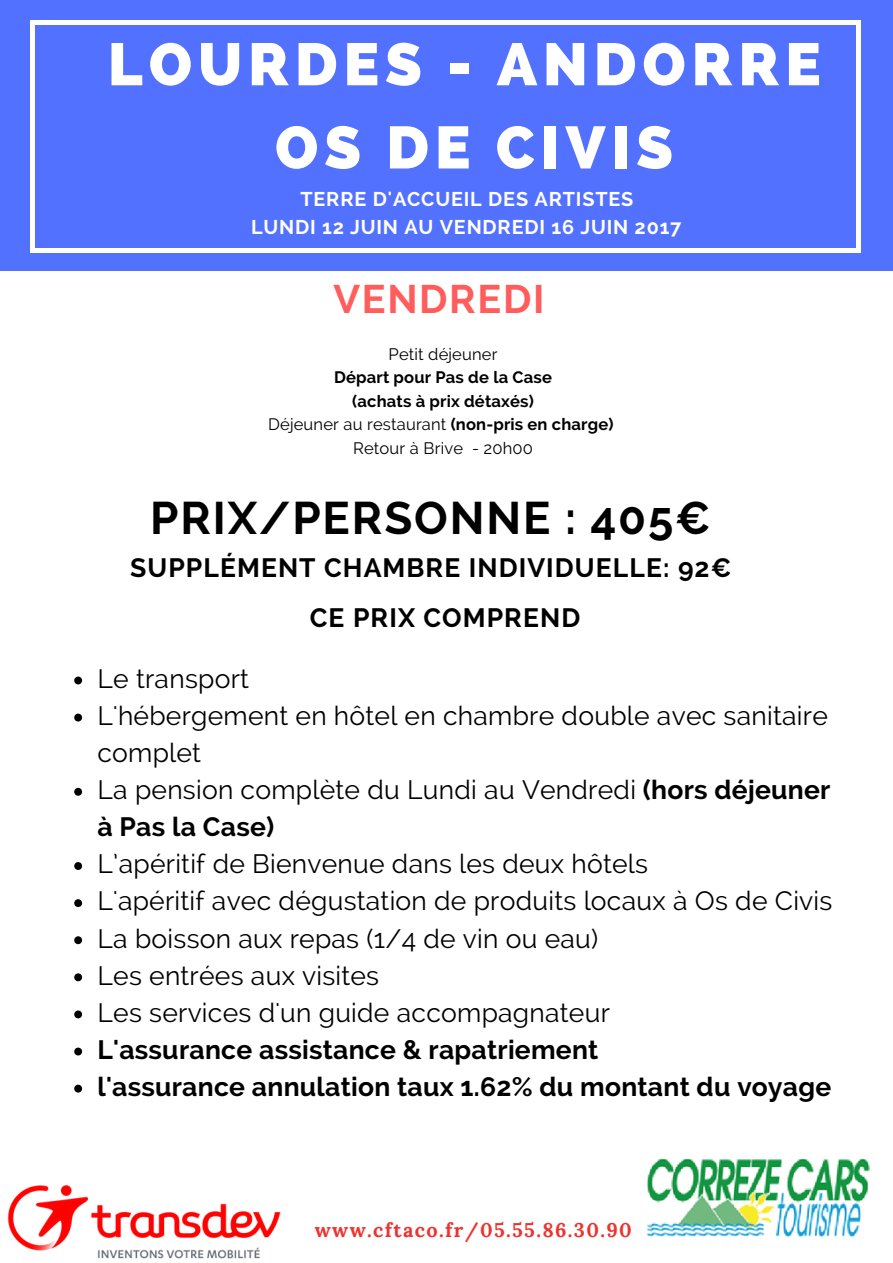
<style>
.page{position:relative;width:893px;height:1263px;background:#fff}
.page>*{position:absolute;margin:0;border:0;box-sizing:border-box;transform-origin:0 0}
.t1{font:800 59.55px/83.2px "Raleway";letter-spacing:.1em;color:#fff;text-align:center}
.t2{font:700 45.6px "Raleway";letter-spacing:.04em;color:#000}
.t3{font:700 39.6px "Raleway";letter-spacing:.04em;color:#ff5c5c}
.t4{font:26.4px/37px "Raleway";letter-spacing:.01em;color:#000}
.t5{font:700 26.4px/37px "Raleway";letter-spacing:.01em;color:#000}
.t6{font:700 26.4px/50.6px "Raleway";letter-spacing:.04em;color:#000}
.t7{font:700 19.8px "Raleway";letter-spacing:.04em;color:#fff}
.t8{font:700 19.8px "Lora";letter-spacing:.07em;color:#ed3330}
.t9{font:700 16.5px/23.5px "Raleway";letter-spacing:.01em;color:#000;text-align:center}
.t10{font:16.5px "Raleway";letter-spacing:.01em;color:#000}
.s1{font-weight:400}
.s2{font-weight:700}
</style>
<div class="page">
<div style="left:0;top:0;width:892px;height:271px;background:#5271ff"></div>
<img style="left:7px;top:1184px;width:274px;height:75px">
<img style="left:647px;top:1158px;width:223px;height:80px">
<svg style="left:74px;top:676px;width:8px;height:8px"></svg>
<svg style="left:74px;top:713px;width:8px;height:8px"></svg>
<svg style="left:74px;top:788px;width:8px;height:8px"></svg>
<svg style="left:74px;top:862px;width:8px;height:8px"></svg>
<svg style="left:74px;top:899px;width:8px;height:8px"></svg>
<svg style="left:74px;top:936px;width:8px;height:8px"></svg>
<svg style="left:74px;top:973px;width:8px;height:8px"></svg>
<svg style="left:74px;top:1010px;width:8px;height:8px"></svg>
<svg style="left:74px;top:1047px;width:8px;height:8px"></svg>
<svg style="left:74px;top:1084px;width:8px;height:8px"></svg>
<svg style="left:857px;top:249px;width:4px;height:4px"></svg>
<hr style="left:31px;top:24px;width:4px;height:225px;background:#fff">
<svg style="left:31px;top:249px;width:4px;height:4px"></svg>
<hr style="left:857px;top:24px;width:4px;height:225px;background:#fff">
<hr style="left:35px;top:249px;width:822px;height:4px;background:#fff">
<svg style="left:857px;top:20px;width:4px;height:4px"></svg>
<svg style="left:31px;top:20px;width:4px;height:4px"></svg>
<hr style="left:35px;top:20px;width:822px;height:4px;background:#fff">
<h1 class="t1" style="left:108px;top:23px;width:714px">LOURDES - ANDORRE<br>OS DE CIVIS</h1>
<p class="t7" style="left:300px;top:187px;width:334px">TERRE D'ACCUEIL DES ARTISTES</p>
<p class="t7" style="left:251px;top:215px;width:432px">LUNDI 12 JUIN AU VENDREDI 16 JUIN 2017</p>
<h3 class="t3" style="left:333px;top:276px;width:212px">VENDREDI</h3>
<p class="t10" style="left:388px;top:344px;width:110px">Petit déjeuner</p>
<p class="t9" style="left:268px;top:365px;width:347px">Départ pour Pas de la Case<br>(achats à prix détaxés)<br><span class="s1">Déjeuner au restaurant</span> (non-pris en charge)<br><span class="s1">Retour à Brive - 20h00</span></p>
<h2 class="t2" style="left:150px;top:491px;width:562px">PRIX/PERSONNE : 405€</h2>
<p class="t6" style="left:310px;top:542px;width:423px;text-indent:-179px">SUPPLÉMENT CHAMBRE INDIVIDUELLE: 92€<br>CE PRIX COMPREND</p>
<p class="t4" style="left:97px;top:660px;width:734px">Le transport<br>L'hébergement en hôtel en chambre double avec sanitaire complet<br>La pension complète du Lundi au Vendredi <span class="s2">(hors déjeuner à Pas la Case)</span></p>
<p class="t4" style="left:97px;top:845px;width:736px">L’apéritif de Bienvenue dans les deux hôtels<br>L'apéritif avec dégustation de produits locaux à Os de Civis La boisson aux repas (1/4 de vin ou eau)<br>Les entrées aux visites<br>Les services d'un guide accompagnateur</p>
<p class="t5" style="left:97px;top:1031px;width:735px">L'assurance assistance &amp; rapatriement<br>l'assurance annulation taux 1.62% du montant du voyage</p>
<p class="t8" style="left:315px;top:1217px;width:318px">www.cftaco.fr/05.55.86.30.90</p>
</div>
